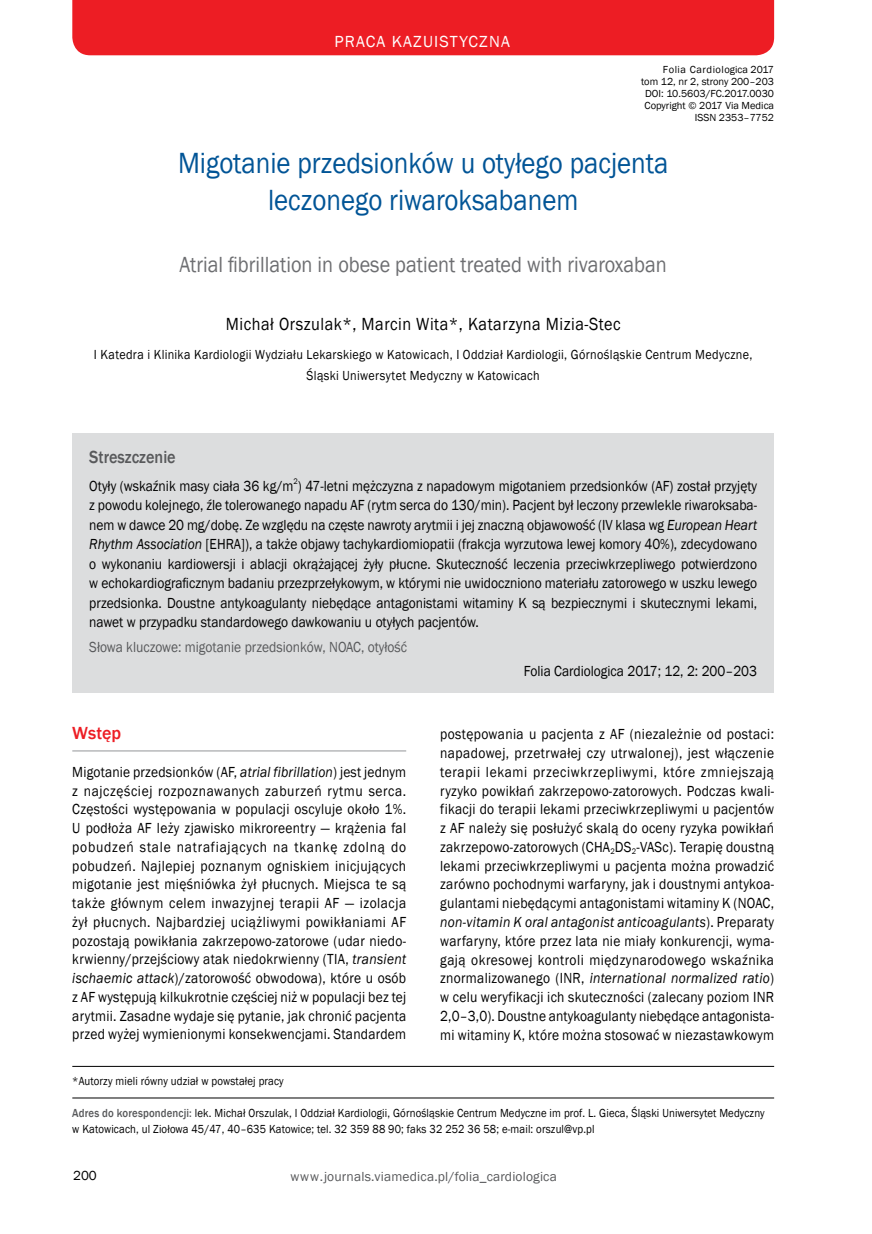
<style>
.page{position:relative;width:872px;height:1234px;background:#fff}
.page>*{position:absolute;margin:0;border:0;box-sizing:border-box;transform-origin:0 0}
.t1{font:30px/36.6px "Franklin Gothic";color:#005496;text-align:center;scale:.9 1}
.t2{font:22.5px "Franklin Gothic";color:#6d6e71;scale:.9 1}
.t3{font:18px "Franklin Gothic";letter-spacing:.03em;color:#000;scale:.9 1}
.t4{font:500 18px "Franklin Gothic";color:#58595b;scale:.9 1}
.t5{font:500 18px "Franklin Gothic";color:#ed1d24}
.t6{font:16.5px "Franklin Gothic";letter-spacing:.07em;color:#fff}
.t7{font:15px/18.8px "Franklin Gothic";color:#000;text-align:justify;scale:.9 1}
.t8{font:15px "Franklin Gothic";color:#58595b;scale:.9 1}
.t9{font:13.5px/21px "Franklin Gothic";letter-spacing:.025em;color:#000;text-align:center;scale:.9 1}
.t10{font:13.5px "Franklin Gothic";letter-spacing:.01em;color:#58595b}
.t11{font:13.5px "Franklin Gothic";letter-spacing:.025em;color:#000}
.t12{font:12px/16.5px "Franklin Gothic";letter-spacing:.01em;color:#000;scale:.9 1}
.t13{font:10.5px/12px "Franklin Gothic";color:#000;text-align:right}
.t14{font:8.25px "Franklin Gothic";color:#000;scale:.9 1}
.s1{font-style:italic}
.s2{font-weight:500;color:#58595b}
</style>
<div class="page">
<div style="left:72px;top:0;width:702px;height:55px;background:#ed1d24"></div>
<hr style="left:72px;top:1097px;width:702px;height:1px;background:#000">
<div style="left:72px;top:433px;width:702px;height:259px;background:#dcddde"></div>
<hr style="left:72px;top:750px;width:334px;height:1px;background:#939598">
<hr style="left:72px;top:1065px;width:702px;height:1px;background:#000">
<p class="t6" style="left:334px;top:31px;width:177px">praca kazuistyczna</p>
<p class="t13" style="left:641px;top:64px;width:134px">Folia Cardiologica 2017<br>tom 12, nr 2, strony 200–203<br>DOI: 10.5603/FC.2017.0030<br>Copyright © 2017 Via Medica<br>ISSN 2353–7752</p>
<h1 class="t1" style="left:178px;top:146px;width:546px">Migotanie przedsionków u otyłego pacjenta leczonego riwaroksabanem</h1>
<h2 class="t2" style="left:180px;top:250px;width:543px">Atrial fibrillation in obese patient treated with rivaroxaban</h2>
<p class="t3" style="left:226px;top:312px;width:440px">Michał Orszulak*, Marcin Wita*, Katarzyna Mizia-Stec</p>
<p class="t9" style="left:94px;top:344px;width:733px">I Katedra i Klinika Kardiologii Wydziału Lekarskiego w Katowicach, I Oddział Kardiologii, Górnośląskie Centrum Medyczne,<br>Śląski Uniwersytet Medyczny w Katowicach</p>
<p class="t4" style="left:89px;top:445px;width:98px">Streszczenie</p>
<p class="t7" style="left:89px;top:476px;width:743px">Otyły (wskaźnik masy ciała 36 kg/m ) 47-letni mężczyzna z napadowym migotaniem przedsionków (AF) został przyjęty</p>
<p class="t14" style="left:293px;top:476px;width:6px">2</p>
<p class="t7" style="left:89px;top:495px;width:743px;line-height:19.5px">z powodu kolejnego, źle tolerowanego napadu AF (rytm serca do 130/min). Pacjent był leczony przewlekle riwaroksaba&shy;nem w dawce 20 mg/dobę. Ze względu na częste nawroty arytmii i jej znaczną objawowość (IV klasa wg <span class="s1">European Heart Rhythm Association</span> [EHRA]), a także objawy tachykardiomiopatii (frakcja wyrzutowa lewej komory 40%), zdecydowano o wykonaniu kardiowersji i ablacji okrążającej żyły płucne. Skuteczność leczenia przeciwkrzepliwego potwierdzono w echokardiograficznym badaniu przezprzełykowym, w którymi nie uwidoczniono materiału zatorowego w uszku lewego przedsionka. Doustne antykoagulanty niebędące antagonistami witaminy K są bezpiecznymi i skutecznymi lekami, nawet w przypadku standardowego dawkowaniu u otyłych pacjentów.</p>
<p class="t8" style="left:89px;top:637px;width:354px">Słowa kluczowe: migotanie przedsionków, NOAC, otyłość</p>
<p class="t7" style="left:524px;top:661px;width:261px">Folia Cardiologica 2017; 12, 2: 200–203</p>
<p class="t5" style="left:72px;top:722px;width:50px">Wstęp</p>
<p class="t7" style="left:72px;top:762px;width:372px">Migotanie przedsionków (AF, <span class="s1">atrial fibrillation</span>) jest jednym z najczęściej rozpoznawanych zaburzeń rytmu serca.<br>Częstości występowania w populacji oscyluje około 1%.<br>U podłoża AF leży zjawisko mikroreentry — krążenia fal pobudzeń stale natrafiających na tkankę zdolną do pobudzeń. Najlepiej poznanym ogniskiem inicjujących migotanie jest mięśniówka żył płucnych. Miejsca te są także głównym celem inwazyjnej terapii AF — izolacja żył płucnych. Najbardziej uciążliwymi powikłaniami AF pozostają powikłania zakrzepowo-zatorowe (udar niedo&shy;krwienny/przejściowy atak niedokrwienny (TIA, <span class="s1">transient ischaemic attack</span>)/zatorowość obwodowa), które u osób z AF występują kilkukrotnie częściej niż w populacji bez tej arytmii. Zasadne wydaje się pytanie, jak chronić pacjenta przed wyżej wymienionymi konsekwencjami. Standardem</p>
<p class="t12" style="left:72px;top:1073px;width:236px">*Autorzy mieli równy udział w powstałej pracy</p>
<p class="t7" style="left:440px;top:725px;width:372px">postępowania u pacjenta z AF (niezależnie od postaci: napadowej, przetrwałej czy utrwalonej), jest włączenie terapii lekami przeciwkrzepliwymi, które zmniejszają ryzyko powikłań zakrzepowo-zatorowych. Podczas kwali&shy;fikacji do terapii lekami przeciwkrzepliwymi u pacjentów z AF należy się posłużyć skalą do oceny ryzyka powikłań zakrzepowo-zatorowych (CHA<sub>2</sub>DS<sub>2</sub>-VASc). Terapię doustną lekami przeciwkrzepliwymi u pacjenta można prowadzić zarówno pochodnymi warfaryny, jak i doustnymi antykoa&shy;gulantami niebędącymi antagonistami witaminy K (NOAC, <span class="s1">non-vitamin K oral antagonist anticoagulants</span>). Preparaty warfaryny, które przez lata nie miały konkurencji, wyma&shy;gają okresowej kontroli międzynarodowego wskaźnika znormalizowanego (INR, <span class="s1">international normalized ratio</span>) w celu weryfikacji ich skuteczności (zalecany poziom INR 2,0–3,0). Doustne antykoagulanty niebędące antagonista&shy;mi witaminy K, które można stosować w niezastawkowym</p>
<p class="t12" style="left:72px;top:1104px;width:770px"><span class="s2">Adres do korespondencji:</span> lek. Michał Orszulak, I Oddział Kardiologii, Górnośląskie Centrum Medyczne im prof. L. Gieca, Śląski Uniwersytet Medyczny w Katowicach, ul Ziołowa 45/47, 40–635 Katowice; tel. 32 359 88 90; faks 32 252 36 58; e-mail: orszul@vp.pl</p>
<p class="t11" style="left:73px;top:1166px;width:25px">200</p>
<p class="t10" style="left:290px;top:1167px;width:268px">www.journals.viamedica.pl/folia_cardiologica</p>
</div>
